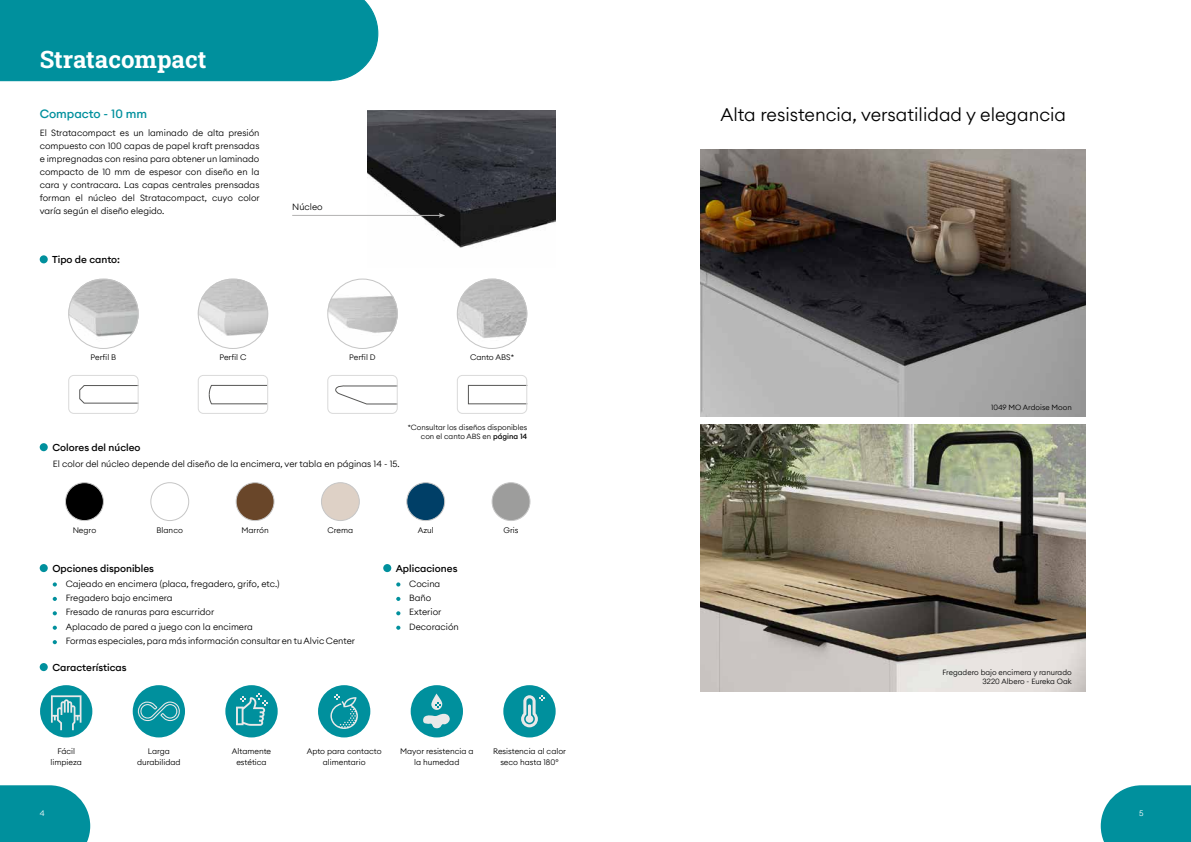
<style>
.page{position:relative;width:1191px;height:842px;background:#fff}
.page>*{position:absolute;margin:0;border:0;box-sizing:border-box;transform-origin:0 0}
.t1{font:24px "Roboto Slab";color:#fff}
.t2{font:300 18.2px "Euclid Circular A";color:#000}
.t3{font:500 12px "Euclid Circular A";color:#00909d}
.t4{font:500 10px "Euclid Circular A";color:#000}
.t5{font:300 9px/14.4px "Euclid Circular A";color:#000}
.t6{font:300 8px/11px "Euclid Circular A";color:#000;text-align:center}
.t7{font:300 8px "Euclid Circular A";color:#fff}
.t8{font:300 7.5px/9px "Euclid Circular A";color:#000;text-align:right}
.s1{font-weight:500}
</style>
<div class="page">
<svg style="left:208px;top:384px;width:58px;height:21px"></svg>
<svg style="left:1039px;top:149px;width:47px;height:543px"></svg>
<div style="left:0;top:0;width:379px;height:82px;background:#00909d"></div>
<svg style="left:0;top:785px;width:90px;height:57px;background:#1398a4"></svg>
<div style="left:40px;top:255px;width:8px;height:8px;background:#00909d;border-radius:50%"></div>
<div style="left:40px;top:564px;width:8px;height:8px;background:#00909d;border-radius:50%"></div>
<svg style="left:53px;top:582px;width:4px;height:4px"></svg>
<svg style="left:53px;top:597px;width:4px;height:4px"></svg>
<svg style="left:53px;top:611px;width:4px;height:4px"></svg>
<svg style="left:53px;top:626px;width:4px;height:4px"></svg>
<svg style="left:53px;top:640px;width:4px;height:4px"></svg>
<div style="left:383px;top:564px;width:8px;height:8px;background:#00909d;border-radius:50%"></div>
<svg style="left:396px;top:582px;width:4px;height:4px"></svg>
<svg style="left:396px;top:597px;width:4px;height:4px"></svg>
<svg style="left:396px;top:611px;width:4px;height:4px"></svg>
<svg style="left:396px;top:626px;width:4px;height:4px"></svg>
<div style="left:40px;top:663px;width:8px;height:8px;background:#00909d;border-radius:50%"></div>
<div style="left:40px;top:443px;width:8px;height:8px;background:#00909d;border-radius:50%"></div>
<div style="left:150px;top:482px;width:39px;height:39px;border:1px solid #c6c6c6;border-radius:50%"></div>
<div style="left:236px;top:483px;width:38px;height:37px;background:#694629;border-radius:50%"></div>
<div style="left:236px;top:482px;width:38px;height:39px;border:1px solid #c6c6c6;border-radius:50%"></div>
<div style="left:321px;top:483px;width:38px;height:37px;background:#ded1c6;border-radius:50%"></div>
<div style="left:321px;top:482px;width:39px;height:39px;border:1px solid #c6c6c6;border-radius:50%"></div>
<div style="left:407px;top:483px;width:37px;height:37px;background:#003f67;border-radius:50%"></div>
<div style="left:406px;top:482px;width:39px;height:39px;border:1px solid #c6c6c6;border-radius:50%"></div>
<div style="left:65px;top:483px;width:38px;height:37px;background:#000;border-radius:50%"></div>
<div style="left:65px;top:482px;width:39px;height:39px;border:1px solid #c6c6c6;border-radius:50%"></div>
<div style="left:492px;top:483px;width:38px;height:37px;background:#9d9d9c;border-radius:50%"></div>
<div style="left:491px;top:482px;width:39px;height:39px;border:1px solid #c6c6c6;border-radius:50%"></div>
<svg style="left:1100px;top:785px;width:91px;height:57px;background:#1599a5"></svg>
<div style="left:225px;top:685px;width:53px;height:52px;background:#00909d;border-radius:50%"></div>
<svg style="left:236px;top:693px;width:32px;height:33px"></svg>
<div style="left:318px;top:685px;width:52px;height:52px;background:#00909d;border-radius:50%"></div>
<svg style="left:330px;top:694px;width:28px;height:35px"></svg>
<div style="left:133px;top:685px;width:52px;height:52px;background:#00909d;border-radius:50%"></div>
<svg style="left:137px;top:701px;width:43px;height:20px"></svg>
<div style="left:40px;top:685px;width:52px;height:52px;background:#00909d;border-radius:50%"></div>
<svg style="left:51px;top:695px;width:30px;height:35px"></svg>
<div style="left:411px;top:685px;width:52px;height:52px;background:#00909d;border-radius:50%"></div>
<svg style="left:423px;top:693px;width:27px;height:35px"></svg>
<div style="left:503px;top:685px;width:52px;height:52px;background:#00909d;border-radius:50%"></div>
<svg style="left:521px;top:695px;width:24px;height:32px"></svg>
<img style="left:68px;top:279px;width:71px;height:70px;border-radius:35px">
<div style="left:68px;top:279px;width:71px;height:70px;border:1px solid #c6c6c6;border-radius:50%"></div>
<img style="left:198px;top:279px;width:70px;height:70px;border-radius:35px">
<div style="left:198px;top:279px;width:70px;height:70px;border:1px solid #c6c6c6;border-radius:50%"></div>
<img style="left:457px;top:279px;width:70px;height:70px;border-radius:35px">
<div style="left:457px;top:279px;width:70px;height:70px;border:1px solid #c6c6c6;border-radius:50%"></div>
<img style="left:327px;top:279px;width:71px;height:70px;border-radius:35px">
<div style="left:327px;top:279px;width:71px;height:70px;border:1px solid #c6c6c6;border-radius:50%"></div>
<img style="left:367px;top:110px;width:189px;height:138px">
<hr style="left:292px;top:215px;width:148px;height:1px;background:#b3b2b2">
<svg style="left:439px;top:213px;width:6px;height:5px"></svg>
<svg style="left:79px;top:385px;width:58px;height:19px"></svg>
<div style="left:68px;top:375px;width:71px;height:39px;border:1px solid #dadada;border-radius:5px"></div>
<div style="left:198px;top:375px;width:70px;height:39px;border:1px solid #dadada;border-radius:5px"></div>
<svg style="left:468px;top:385px;width:57px;height:19px"></svg>
<div style="left:457px;top:375px;width:70px;height:39px;border:1px solid #dadada;border-radius:5px"></div>
<svg style="left:335px;top:385px;width:61px;height:20px"></svg>
<div style="left:327px;top:375px;width:71px;height:39px;border:1px solid #dadada;border-radius:5px"></div>
<img style="left:701px;top:150px;width:384px;height:267px">
<img style="left:701px;top:424px;width:384px;height:268px">
<h1 class="t1" style="left:40px;top:43px;width:168px">Stratacompact</h1>
<h3 class="t3" style="left:40px;top:106px;width:109px">Compacto - 10 mm</h3>
<p class="t5" style="left:40px;top:126px;width:221px;line-height:13px;text-align:justify">El Stratacompact es un laminado de alta presión compuesto con 100 capas de papel kraft prensadas e impregnadas con resina para obtener un laminado compacto de 10 mm de espesor con diseño en la cara y contracara. Las capas centrales prensadas forman el núcleo del Stratacompact, cuyo color varía según el diseño elegido.</p>
<p class="t4" style="left:52px;top:253px;width:69px">Tipo de canto:</p>
<p class="t5" style="left:292px;top:199px;width:32px">Núcleo</p>
<p class="t6" style="left:91px;top:352px;width:27px">Perfil B</p>
<p class="t6" style="left:219px;top:352px;width:28px">Perfil C</p>
<p class="t6" style="left:349px;top:352px;width:28px">Perfil D</p>
<p class="t6" style="left:470px;top:352px;width:45px">Canto ABS*</p>
<p class="t4" style="left:52px;top:441px;width:90px">Colores del núcleo</p>
<p class="t5" style="left:53px;top:456px;width:348px">El color del núcleo depende del diseño de la encimera, ver tabla en páginas 14 - 15.</p>
<p class="t8" style="left:408px;top:423px;width:121px">*Consultar los diseños disponibles con el canto ABS en <span class="s1">página 14</span></p>
<p class="t6" style="left:73px;top:525px;width:25px">Negro</p>
<p class="t6" style="left:157px;top:525px;width:28px">Blanco</p>
<p class="t6" style="left:241px;top:525px;width:29px">Marrón</p>
<p class="t6" style="left:327px;top:525px;width:27px">Crema</p>
<p class="t6" style="left:418px;top:525px;width:18px">Azul</p>
<p class="t6" style="left:503px;top:525px;width:16px">Gris</p>
<p class="t4" style="left:52px;top:562px;width:103px">Opciones disponibles</p>
<p class="t5" style="left:66px;top:576px;width:291px">Cajeado en encimera (placa, fregadero, grifo, etc.)<br>Fregadero bajo encimera<br>Fresado de ranuras para escurridor<br>Aplacado de pared a juego con la encimera<br>Formas especiales, para más información consultar en tu Alvic Center</p>
<p class="t4" style="left:52px;top:661px;width:76px">Características</p>
<p class="t4" style="left:396px;top:562px;width:63px">Aplicaciones</p>
<p class="t5" style="left:409px;top:576px;width:51px">Cocina<br>Baño<br>Exterior<br>Decoración</p>
<p class="t6" style="left:51px;top:746px;width:33px">Fácil limpieza</p>
<p class="t6" style="left:400px;top:746px;width:75px">Mayor resistencia a la humedad</p>
<p class="t6" style="left:493px;top:746px;width:75px">Resistencia al calor seco hasta 180º</p>
<p class="t6" style="left:232px;top:746px;width:41px">Altamente estética</p>
<p class="t6" style="left:307px;top:746px;width:76px">Apto para contacto alimentario</p>
<p class="t6" style="left:137px;top:746px;width:45px">Larga durabilidad</p>
<p class="t7" style="left:40px;top:808px;width:6px">4</p>
<h2 class="t2" style="left:720px;top:103px;width:347px">Alta resistencia, versatilidad y elegancia</h2>
<p class="t8" style="left:991px;top:402px;width:82px">1049 MO Ardoise Moon</p>
<p class="t8" style="left:942px;top:667px;width:131px;line-height:9.7px">Fregadero bajo encimera y ranurado<br>3220 Albero - Eureka Oak</p>
<p class="t7" style="left:1139px;top:808px;width:6px">5</p>
</div>
